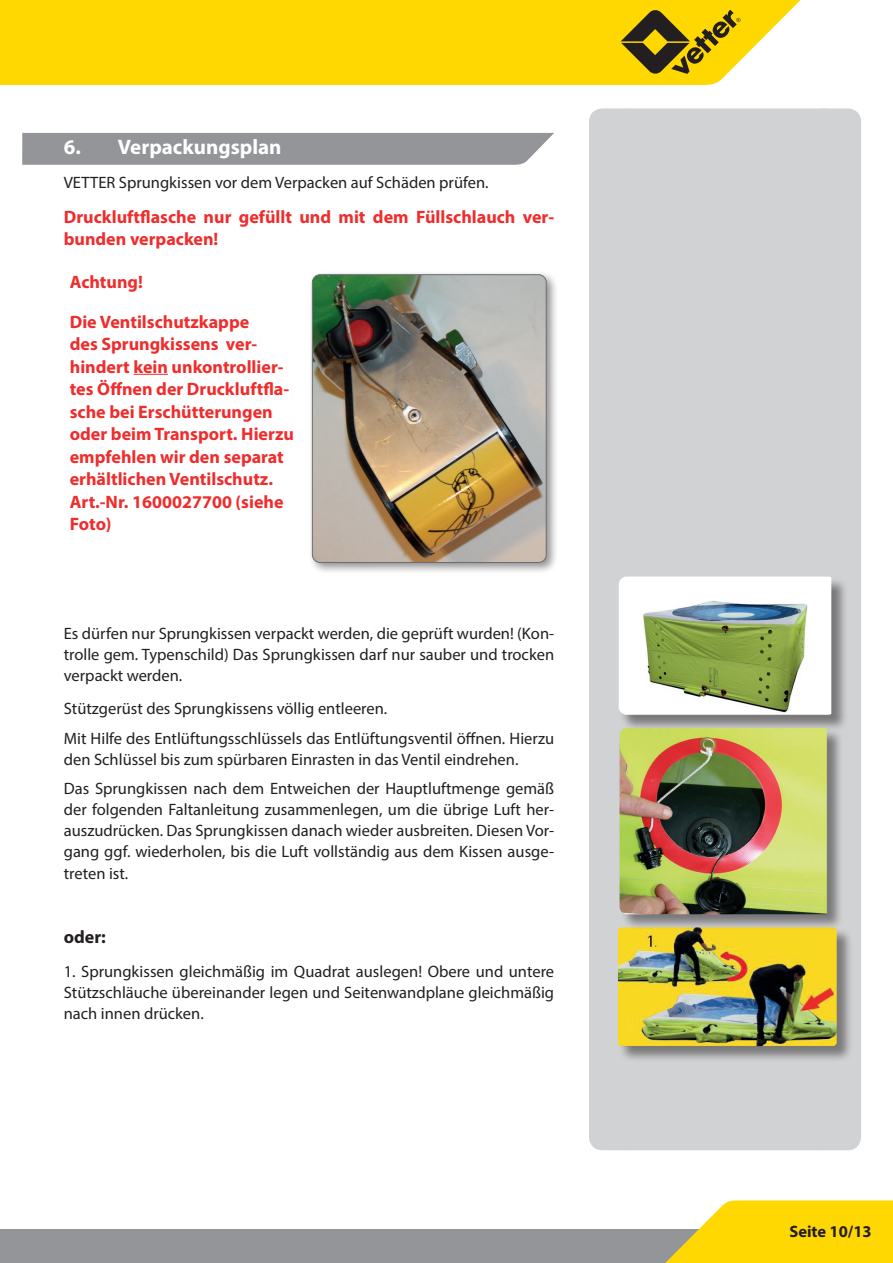
<style>
.page{position:relative;width:893px;height:1263px;background:#fff}
.page>*{position:absolute;margin:0;border:0;box-sizing:border-box;transform-origin:0 0}
.t1{font:700 21px "Myriad Pro";color:#fff}
.t2{font:700 18px/22.5px "Myriad Pro";color:#ee2d2d}
.t3{font:700 18px "Myriad Pro";color:#231f20}
.t4{font:16.5px/21px "Myriad Pro";color:#231f20;text-align:justify}
.t5{font:700 16.5px "Myriad Pro";color:#231f20}
</style>
<div class="page">
<div style="left:0;top:1229px;width:893px;height:34px;background:#939598"></div>
<div style="left:0;top:0;width:801px;height:85px;background:#ffd801"></div>
<svg style="left:665px;top:1200px;width:228px;height:63px;background:#fad922"></svg>
<svg style="left:621px;top:10px;width:120px;height:64px;background:#ac930f"></svg>
<div style="left:589px;top:108px;width:37px;height:1042px;background:#d1d2d4"></div>
<div style="left:626px;top:108px;width:196px;height:1042px;background:#d1d2d4"></div>
<div style="left:822px;top:108px;width:39px;height:1042px;background:#d1d2d4"></div>
<div style="left:619px;top:577px;width:229px;height:154px;background:#231f20;opacity:.5"></div>
<img style="left:619px;top:576px;width:212px;height:139px">
<div style="left:618px;top:928px;width:236px;height:135px;background:#231f20;opacity:.5"></div>
<img style="left:618px;top:927px;width:219px;height:119px">
<div style="left:22px;top:133px;width:532px;height:32px;background:#939598"></div>
<hr style="left:133px;top:374px;width:35px;height:1px;background:#ee2d2d">
<div style="left:308px;top:270px;width:251px;height:305px;background:#231f20;opacity:.5"></div>
<img style="left:312px;top:275px;width:234px;height:287px">
<div style="left:312px;top:274px;width:234px;height:289px;border:1px solid #6c6d70;border-radius:8px"></div>
<div style="left:620px;top:728px;width:223px;height:203px;background:#231f20;opacity:.5"></div>
<img style="left:619px;top:728px;width:208px;height:186px">
<p class="t1" style="left:64px;top:133px;width:219px">6. Verpackungsplan</p>
<p class="t4" style="left:64px;top:171px;width:426px">VETTER Sprungkissen vor dem Verpacken auf Schäden prüfen.</p>
<p class="t2" style="left:64px;top:205px;width:492px">Druckluftflasche nur gefüllt und mit dem Füllschlauch ver&shy;bunden verpacken!</p>
<p class="t2" style="left:70px;top:262px;width:181px;line-height:39.5px">Achtung!<br>Die Ventilschutzkappe</p>
<p class="t2" style="left:70px;top:332px;width:226px">des Sprungkissens ver&shy;hindert kein unkontrollier&shy;tes Öffnen der Druckluftfla&shy;sche bei Erschütterungen oder beim Transport. Hierzu empfehlen wir den separat erhältlichen Ventilschutz.<br>Art.-Nr. 1600027700 (siehe<br>Foto)</p>
<p class="t4" style="left:64px;top:622px;width:492px">Es dürfen nur Sprungkissen verpackt werden, die geprüft wurden! (Kon&shy;trolle gem. Typenschild) Das Sprungkissen darf nur sauber und trocken verpackt werden.</p>
<p class="t4" style="left:64px;top:694px;width:492px;line-height:29.5px">Stützgerüst des Sprungkissens völlig entleeren.<br>Mit Hilfe des Entlüftungsschlüssels das Entlüftungsventil öffnen. Hierzu</p>
<p class="t4" style="left:64px;top:744px;width:492px;line-height:29.5px">den Schlüssel bis zum spürbaren Einrasten in das Ventil eindrehen.<br>Das Sprungkissen nach dem Entweichen der Hauptluftmenge gemäß</p>
<p class="t4" style="left:64px;top:799px;width:492px">der folgenden Faltanleitung zusammenlegen, um die übrige Luft her&shy;auszudrücken. Das Sprungkissen danach wieder ausbreiten. Diesen Vor&shy;gang ggf. wiederholen, bis die Luft vollständig aus dem Kissen ausge&shy;treten ist.</p>
<p class="t3" style="left:64px;top:925px;width:44px">oder:</p>
<p class="t4" style="left:64px;top:961px;width:492px">1. Sprungkissen gleichmäßig im Quadrat auslegen! Obere und untere Stützschläuche übereinander legen und Seitenwandplane gleichmäßig nach innen drücken.</p>
<p class="t5" style="left:789px;top:1221px;width:84px">Seite 10/13</p>
</div>
